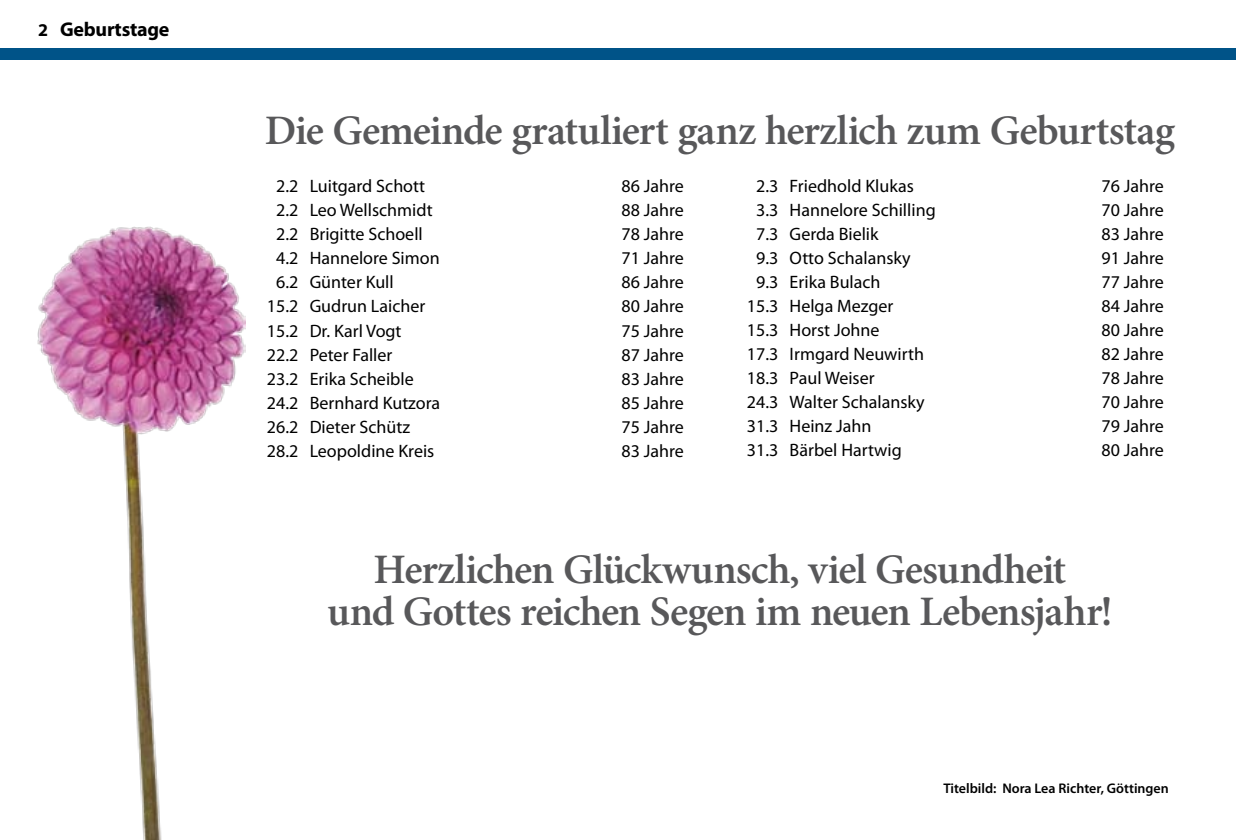
<style>
.page{position:relative;width:1236px;height:840px;background:#fff}
.page>*{position:absolute;margin:0;border:0;box-sizing:border-box;transform-origin:0 0}
.t1{font:600 42px/42px "Minion Pro";letter-spacing:-.025em;color:#58585a;text-align:center}
.t2{font:700 20px "Myriad Pro";letter-spacing:-.01em;color:#000}
.t3{font:18px "Myriad Pro";color:#000}
.t4{font:600 14px "Myriad Pro";color:#000}
.s1{font-size:18px}
</style>
<div class="page">
<div style="left:0;top:48px;width:1236px;height:12px;background:#005388"></div>
<img style="left:38px;top:226px;width:208px;height:614px">
<p class="t2" style="left:38px;top:16px;width:133px"><span class="s1">2</span> Geburtstage</p>
<h1 class="t1" style="left:265px;top:109px;width:912px">Die Gemeinde gratuliert ganz herzlich zum Geburtstag</h1>
<p class="t3" style="left:276px;top:175px;width:150px">2.2 Luitgard Schott</p>
<p class="t3" style="left:622px;top:175px;width:64px">86 Jahre</p>
<p class="t3" style="left:276px;top:199px;width:158px">2.2 Leo Wellschmidt</p>
<p class="t3" style="left:622px;top:199px;width:64px">88 Jahre</p>
<p class="t3" style="left:276px;top:223px;width:148px">2.2 Brigitte Schoell</p>
<p class="t3" style="left:622px;top:223px;width:64px">78 Jahre</p>
<p class="t3" style="left:276px;top:247px;width:165px">4.2 Hannelore Simon</p>
<p class="t3" style="left:622px;top:247px;width:64px">71 Jahre</p>
<p class="t3" style="left:276px;top:271px;width:119px">6.2 Günter Kull</p>
<p class="t3" style="left:622px;top:271px;width:64px">86 Jahre</p>
<p class="t3" style="left:267px;top:295px;width:160px">15.2 Gudrun Laicher</p>
<p class="t3" style="left:622px;top:295px;width:64px">80 Jahre</p>
<p class="t3" style="left:267px;top:320px;width:136px">15.2 Dr. Karl Vogt</p>
<p class="t3" style="left:622px;top:320px;width:64px">75 Jahre</p>
<p class="t3" style="left:267px;top:344px;width:127px">22.2 Peter Faller</p>
<p class="t3" style="left:622px;top:344px;width:64px">87 Jahre</p>
<p class="t3" style="left:267px;top:368px;width:148px">23.2 Erika Scheible</p>
<p class="t3" style="left:622px;top:368px;width:64px">83 Jahre</p>
<p class="t3" style="left:267px;top:392px;width:175px">24.2 Bernhard Kutzora</p>
<p class="t3" style="left:622px;top:392px;width:64px">85 Jahre</p>
<p class="t3" style="left:267px;top:416px;width:145px">26.2 Dieter Schütz</p>
<p class="t3" style="left:622px;top:416px;width:64px">75 Jahre</p>
<p class="t3" style="left:267px;top:440px;width:169px">28.2 Leopoldine Kreis</p>
<p class="t3" style="left:622px;top:440px;width:64px">83 Jahre</p>
<p class="t3" style="left:756px;top:175px;width:159px">2.3 Friedhold Klukas</p>
<p class="t3" style="left:1102px;top:175px;width:64px">76 Jahre</p>
<p class="t3" style="left:756px;top:199px;width:181px">3.3 Hannelore Schilling</p>
<p class="t3" style="left:1102px;top:199px;width:64px">70 Jahre</p>
<p class="t3" style="left:756px;top:223px;width:124px">7.3 Gerda Bielik</p>
<p class="t3" style="left:1102px;top:223px;width:64px">83 Jahre</p>
<p class="t3" style="left:756px;top:247px;width:156px">9.3 Otto Schalansky</p>
<p class="t3" style="left:1102px;top:247px;width:64px">91 Jahre</p>
<p class="t3" style="left:756px;top:271px;width:126px">9.3 Erika Bulach</p>
<p class="t3" style="left:1102px;top:271px;width:64px">77 Jahre</p>
<p class="t3" style="left:747px;top:295px;width:148px">15.3 Helga Mezger</p>
<p class="t3" style="left:1102px;top:295px;width:64px">84 Jahre</p>
<p class="t3" style="left:747px;top:319px;width:134px">15.3 Horst Johne</p>
<p class="t3" style="left:1102px;top:319px;width:64px">80 Jahre</p>
<p class="t3" style="left:747px;top:343px;width:179px">17.3 Irmgard Neuwirth</p>
<p class="t3" style="left:1102px;top:343px;width:64px">82 Jahre</p>
<p class="t3" style="left:747px;top:367px;width:129px">18.3 Paul Weiser</p>
<p class="t3" style="left:1102px;top:367px;width:64px">78 Jahre</p>
<p class="t3" style="left:747px;top:391px;width:179px">24.3 Walter Schalansky</p>
<p class="t3" style="left:1102px;top:391px;width:64px">70 Jahre</p>
<p class="t3" style="left:747px;top:415px;width:126px">31.3 Heinz Jahn</p>
<p class="t3" style="left:1102px;top:415px;width:64px">79 Jahre</p>
<p class="t3" style="left:747px;top:439px;width:156px">31.3 Bärbel Hartwig</p>
<p class="t3" style="left:1102px;top:439px;width:64px">80 Jahre</p>
<h1 class="t1" style="left:327px;top:548px;width:787px">Herzlichen Glückwunsch, viel Gesundheit<br>und Gottes reichen Segen im neuen Lebensjahr!</h1>
<p class="t4" style="left:943px;top:779px;width:227px">Titelbild: Nora Lea Richter, Göttingen</p>
</div>
